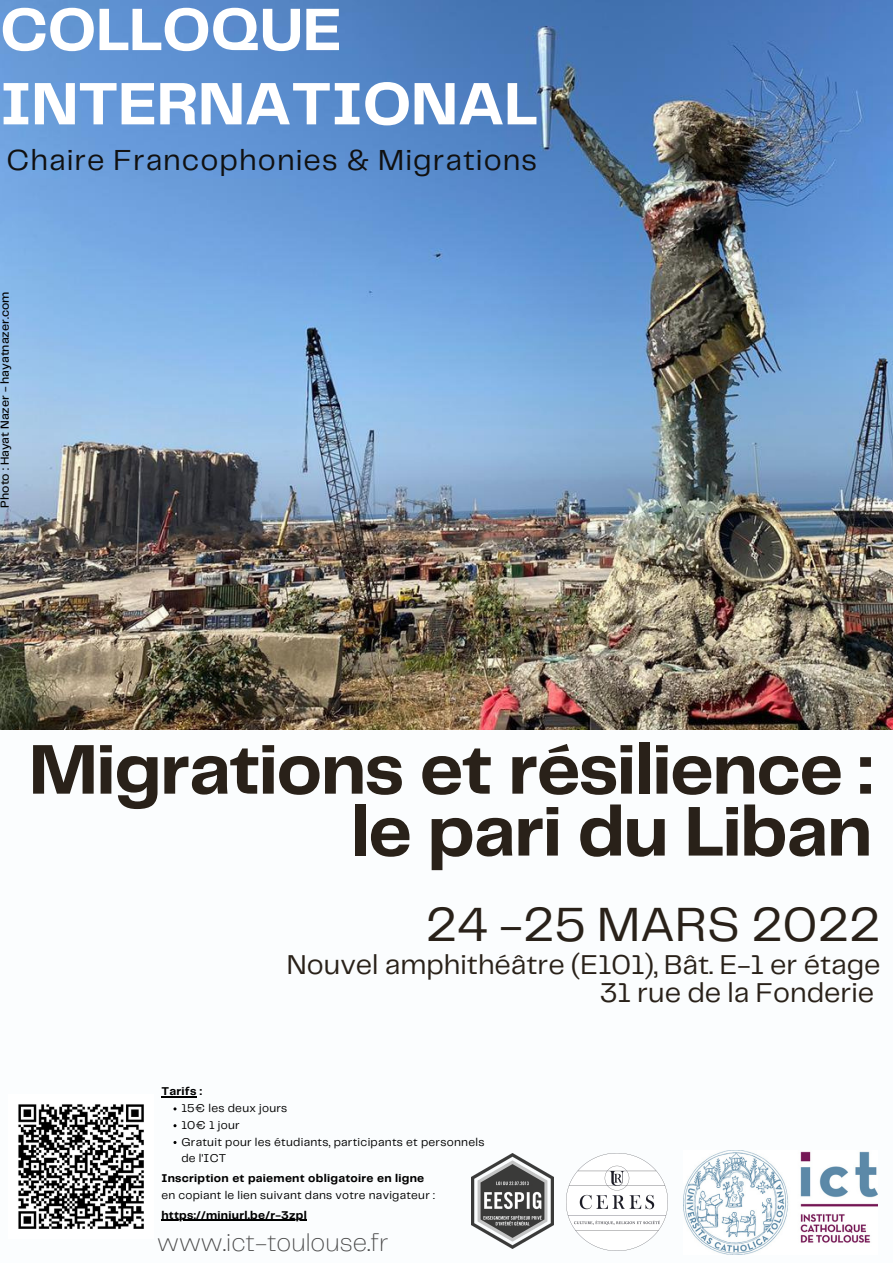
<style>
.page{position:relative;width:893px;height:1263px;background:#fbfdfe}
.page>*{position:absolute;margin:0;border:0;box-sizing:border-box;transform-origin:0 0}
.t1{font:700 72.97px/61.9px "Telegraf";letter-spacing:-.02em;color:#292119;text-align:right}
.t2{font:700 62.1px/74.2px "Telegraf";letter-spacing:-.01em;color:#fff}
.t3{font:49.88px "Telegraf";color:#292119}
.t4{font:30.15px "Telegraf";letter-spacing:.035em;color:#101010}
.t5{font:28.35px "Telegraf";color:#292119}
.t6{font:200 25.35px "Telegraf";color:#484848}
.t7{font:500 12.08px "Telegraf";color:#000}
.t8{font:11.77px/16.8px "Telegraf";letter-spacing:.025em;color:#000}
.t9{font:700 11.77px "Telegraf";letter-spacing:.025em;color:#000}
.t10{font:11.7px/16.5px "Telegraf";letter-spacing:.025em;color:#000}
.t11{font:700 11.7px "Telegraf";letter-spacing:.025em;color:#000}
.s1{font-weight:700}
</style>
<div class="page">
<img style="left:566px;top:1154px;width:102px;height:96px">
<img style="left:471px;top:1154px;width:82px;height:95px">
<img style="left:683px;top:1150px;width:194px;height:104px">
<img style="left:0;top:0;width:893px;height:730px">
<img style="left:18px;top:1104px;width:126px;height:125px">
<hr style="left:161px;top:1096px;width:36px;height:1px;background:#000">
<hr style="left:161px;top:1220px;width:146px;height:1px;background:#000">
<p class="t2" style="left:0;top:-4px;width:539px">COLLOQUE<br>INTERNATIONAL</p>
<p class="t4" style="left:7px;top:147px;width:532px">Chaire Francophonies &amp; Migrations</p>
<p class="t7" style="left:0;top:507px;width:217px;rotate:-90deg">Photo : Hayat Nazer - hayatnazer.com</p>
<p class="t1" style="left:29px;top:742px;width:845px">Migrations et résilience : le pari du Liban</p>
<p class="t3" style="left:426px;top:903px;width:456px">24 -25 MARS 2022</p>
<p class="t5" style="left:287px;top:953px;width:595px">Nouvel amphithéâtre (E101), Bât. E-1 er étage</p>
<p class="t5" style="left:600px;top:981px;width:276px">31 rue de la Fonderie</p>
<p class="t9" style="left:161px;top:1086px;width:42px">Tarifs :</p>
<p class="t8" style="left:181px;top:1100px;width:107px">15€ les deux jours</p>
<p class="t8" style="left:181px;top:1117px;width:60px">10€ 1 jour</p>
<p class="t8" style="left:181px;top:1134px;width:304px">Gratuit pour les étudiants, participants et personnels de l'ICT</p>
<p class="t10" style="left:161px;top:1171px;width:275px"><span class="s1">Inscription et paiement obligatoire en ligne </span>en copiant le lien suivant dans votre navigateur :</p>
<p class="t11" style="left:161px;top:1210px;width:147px">https://miniurl.be/r-3zpl</p>
<p class="t6" style="left:157px;top:1232px;width:233px">www.ict-toulouse.fr</p>
</div>
